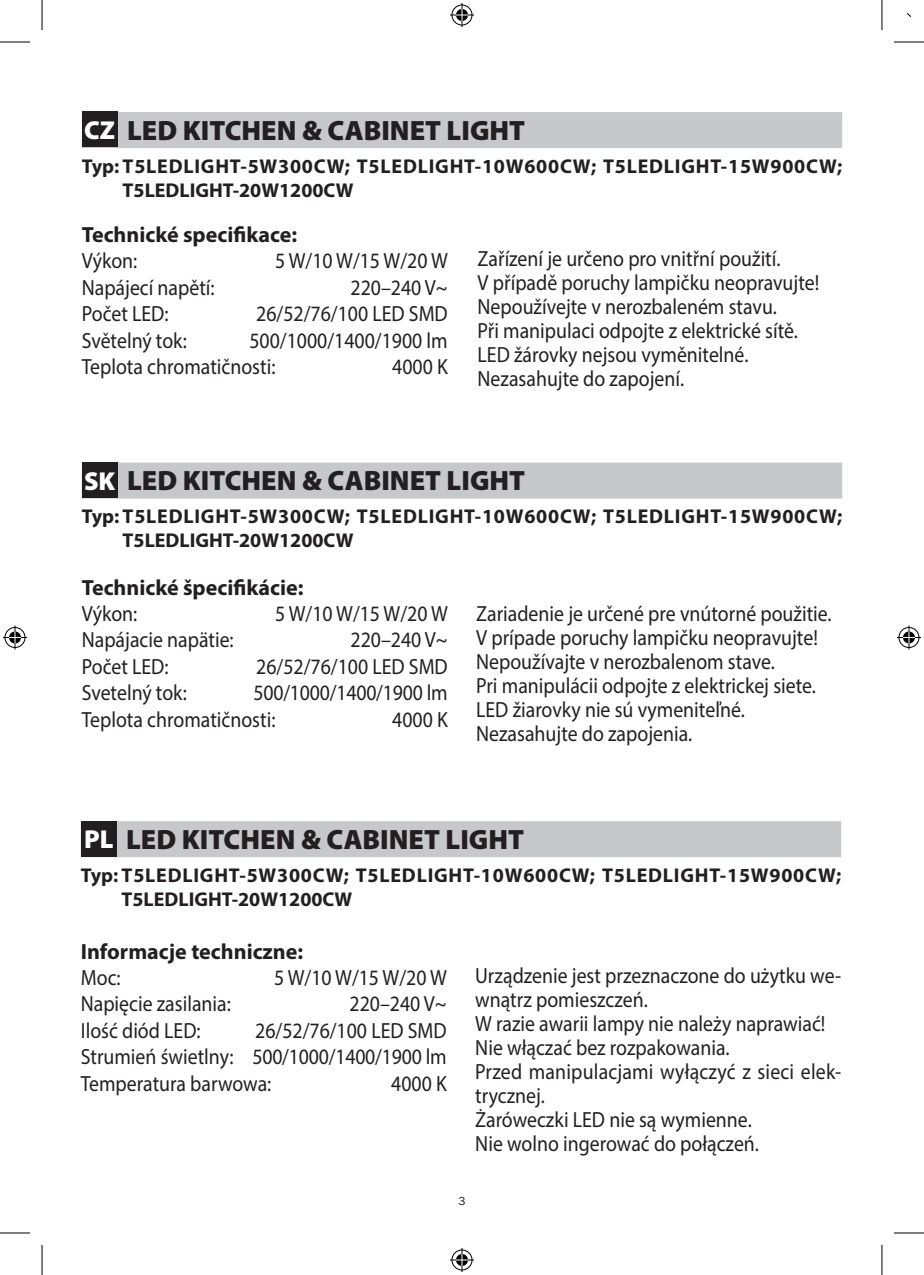
<style>
.page{position:relative;width:924px;height:1275px;background:#fff}
.page>*{position:absolute;margin:0;border:0;box-sizing:border-box;transform-origin:0 0}
.t1{font:900 28px "Myriad Pro";color:#231f20}
.t2{font:900 26px "Myriad Pro";color:#fff}
.t3{font:22px/24px "Myriad Pro";color:#231f20;scale:.9 1}
.t4{font:700 22px "Myriad Pro";color:#231f20}
.t5{font:700 20px/24px "Myriad Pro";letter-spacing:.04em;color:#231f20}
.t6{font:12px "Franklin Got Itc TEE";color:#231f20}
.s1{font-size:26px;color:#fff}
</style>
<div class="page">
<div style="left:82px;top:112px;width:759px;height:36px;background:#c7c8ca"></div>
<div style="left:82px;top:111px;width:36px;height:36px;background:#231f20"></div>
<div style="left:81px;top:821px;width:759px;height:36px;background:#c7c8ca"></div>
<div style="left:81px;top:820px;width:36px;height:36px;background:#231f20"></div>
<div style="left:82px;top:462px;width:759px;height:36px;background:#c7c8ca"></div>
<div style="left:82px;top:462px;width:36px;height:36px;background:#231f20"></div>
<hr style="left:0;top:42px;width:30px;height:1px;background:#000">
<hr style="left:893px;top:42px;width:30px;height:1px;background:#000">
<hr style="left:0;top:1232px;width:30px;height:1px;background:#000">
<hr style="left:893px;top:1232px;width:30px;height:1px;background:#000">
<hr style="left:42px;top:0;width:1px;height:30px;background:#000">
<hr style="left:42px;top:1245px;width:1px;height:30px;background:#000">
<hr style="left:881px;top:0;width:1px;height:30px;background:#000">
<hr style="left:881px;top:1245px;width:1px;height:30px;background:#000">
<svg style="left:450px;top:3px;width:24px;height:24px"></svg>
<svg style="left:450px;top:1248px;width:24px;height:24px"></svg>
<svg style="left:3px;top:625px;width:24px;height:24px"></svg>
<svg style="left:897px;top:625px;width:23px;height:24px"></svg>
<p class="t1" style="left:84px;top:111px;width:442px"><span class="s1">CZ</span> LED KITCHEN &amp; CABINET LIGHT</p>
<p class="t5" style="left:122px;top:153px;width:721px;text-indent:-41px">Typ: T5LEDLIGHT-5W300CW; T5LEDLIGHT-10W600CW; T5LEDLIGHT-15W900CW;<br>T5LEDLIGHT-20W1200CW</p>
<p class="t4" style="left:82px;top:220px;width:217px">Technické specifikace:</p>
<p class="t3" style="left:82px;top:248px;width:63px">Výkon:</p>
<p class="t3" style="left:275px;top:248px;width:193px">5 W/10 W/15 W/20 W</p>
<p class="t3" style="left:82px;top:275px;width:149px">Napájecí napětí:</p>
<p class="t3" style="left:350px;top:275px;width:109px">220–240 V~</p>
<p class="t3" style="left:82px;top:301px;width:98px">Počet LED:</p>
<p class="t3" style="left:256px;top:301px;width:214px">26/52/76/100 LED SMD</p>
<p class="t3" style="left:82px;top:328px;width:118px">Světelný tok:</p>
<p class="t3" style="left:477px;top:246px;width:381px">Zařízení je určeno pro vnitřní použití.<br>V případě poruchy lampičku neopravujte!<br>Nepoužívejte v nerozbaleném stavu.<br>Při manipulaci odpojte z elektrické sítě.<br>LED žárovky nejsou vyměnitelné.<br>Nezasahujte do zapojení.</p>
<p class="t3" style="left:82px;top:326px;width:408px;line-height:26.4px;text-indent:168px">500/1000/1400/1900 lm<br>Teplota chromatičnosti:</p>
<p class="t3" style="left:392px;top:354px;width:63px">4000 K</p>
<p class="t1" style="left:84px;top:462px;width:442px"><span class="s1">SK</span> LED KITCHEN &amp; CABINET LIGHT</p>
<p class="t5" style="left:122px;top:504px;width:721px;text-indent:-41px">Typ: T5LEDLIGHT-5W300CW; T5LEDLIGHT-10W600CW; T5LEDLIGHT-15W900CW;<br>T5LEDLIGHT-20W1200CW</p>
<p class="t4" style="left:82px;top:573px;width:223px">Technické špecifikácie:</p>
<p class="t3" style="left:82px;top:601px;width:63px">Výkon:</p>
<p class="t3" style="left:275px;top:601px;width:193px">5 W/10 W/15 W/20 W</p>
<p class="t3" style="left:82px;top:627px;width:170px">Napájacie napätie:</p>
<p class="t3" style="left:350px;top:627px;width:109px">220–240 V~</p>
<p class="t3" style="left:82px;top:654px;width:98px">Počet LED:</p>
<p class="t3" style="left:256px;top:654px;width:214px">26/52/76/100 LED SMD</p>
<p class="t3" style="left:82px;top:680px;width:118px">Svetelný tok:</p>
<p class="t3" style="left:476px;top:601px;width:396px">Zariadenie je určené pre vnútorné použitie.<br>V prípade poruchy lampičku neopravujte!<br>Nepoužívajte v nerozbalenom stave.<br>Pri manipulácii odpojte z elektrickej siete.<br>LED žiarovky nie sú vymeniteľné.<br>Nezasahujte do zapojenia.</p>
<p class="t3" style="left:82px;top:679px;width:408px;line-height:26.4px;text-indent:172px">500/1000/1400/1900 lm<br>Teplota chromatičnosti:</p>
<p class="t3" style="left:392px;top:707px;width:63px">4000 K</p>
<p class="t1" style="left:126px;top:820px;width:399px">LED KITCHEN &amp; CABINET LIGHT</p>
<p class="t5" style="left:121px;top:862px;width:721px;text-indent:-41px">Typ: T5LEDLIGHT-5W300CW; T5LEDLIGHT-10W600CW; T5LEDLIGHT-15W900CW;<br>T5LEDLIGHT-20W1200CW</p>
<p class="t2" style="left:84px;top:822px;width:31px">PL</p>
<p class="t4" style="left:81px;top:936px;width:224px">Informacje techniczne:</p>
<p class="t3" style="left:81px;top:965px;width:46px">Moc:</p>
<p class="t3" style="left:274px;top:965px;width:193px">5 W/10 W/15 W/20 W</p>
<p class="t3" style="left:81px;top:991px;width:168px">Napięcie zasilania:</p>
<p class="t3" style="left:349px;top:991px;width:109px">220–240 V~</p>
<p class="t3" style="left:81px;top:1018px;width:135px">Ilość diód LED:</p>
<p class="t3" style="left:81px;top:1017px;width:408px;line-height:26.4px;text-align:justify;text-indent:174px">26/52/76/100 LED SMD Strumień świetlny: 500/1000/1400/1900 lm Temperatura barwowa:</p>
<p class="t3" style="left:391px;top:1071px;width:63px">4000 K</p>
<p class="t3" style="left:475px;top:963px;width:408px">Urządzenie jest przeznaczone do użytku we&shy;wnątrz pomieszczeń.<br>W razie awarii lampy nie należy naprawiać!<br>Nie włączać bez rozpakowania.<br>Przed manipulacjami wyłączyć z sieci elek&shy;trycznej.<br>Żaróweczki LED nie są wymienne.<br>Nie wolno ingerować do połączeń.</p>
<p class="t6" style="left:458px;top:1194px;width:9px">3</p>
</div>
